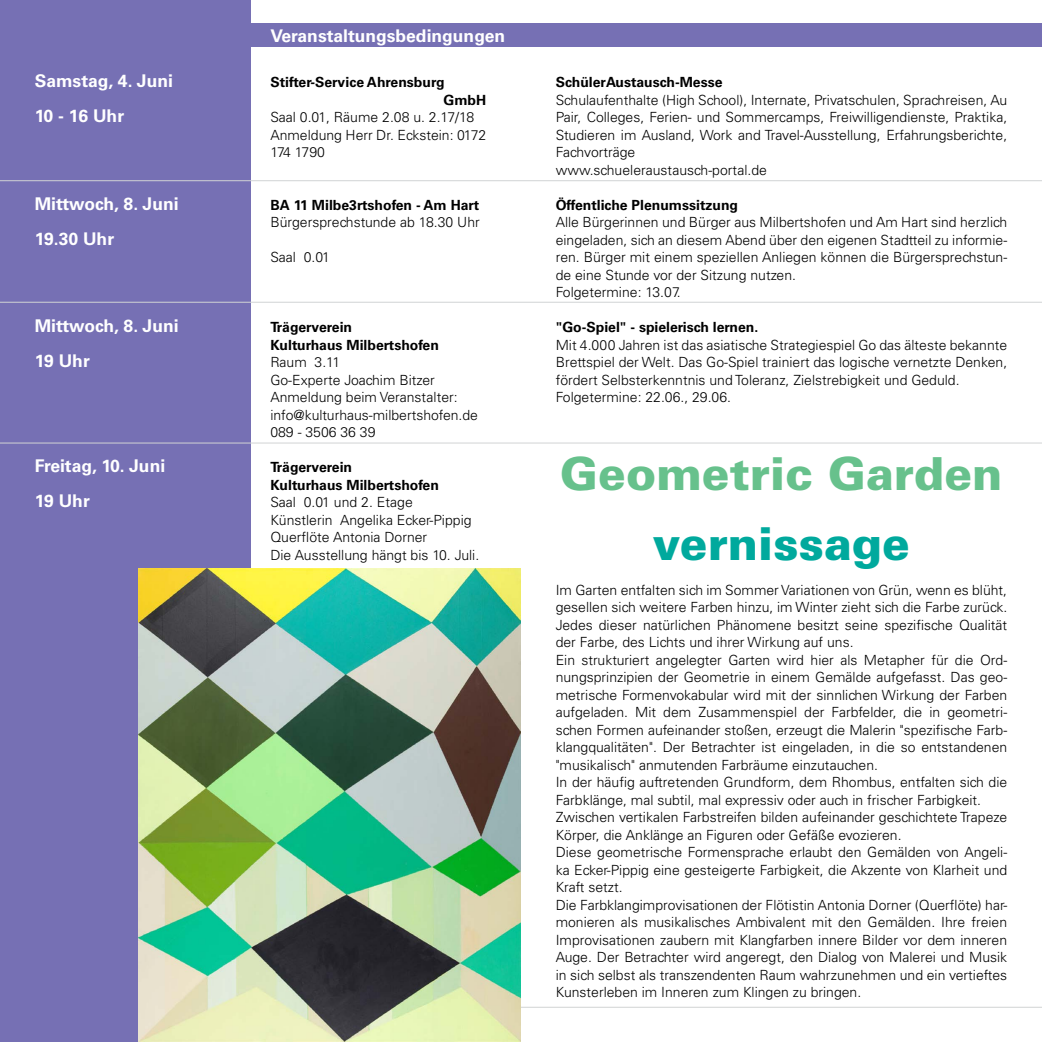
<style>
.page{position:relative;width:1042px;height:1042px;background:#fff}
.page>*{position:absolute;margin:0;border:0;box-sizing:border-box;transform-origin:0 0}
.t1{font:900 45.5px "Univers LT";color:#67c18c}
.t2{font:900 45.5px "Univers LT";color:#00a99d}
.t3{font:700 17.5px/35px "Univers LT";color:#fff}
.t4{font:300 14px/17.5px "Univers LT";color:#000}
.t5{font:700 14px/17.5px "Univers LT";color:#000}
</style>
<div class="page">
<div style="left:241px;top:23px;width:801px;height:23px;background:#7670b4"></div>
<div style="left:0;top:0;width:251px;height:1042px;background:#7670b4"></div>
<hr style="left:0;top:180px;width:1042px;height:1px;background:#d1d3d4">
<hr style="left:0;top:302px;width:1042px;height:1px;background:#d1d3d4">
<hr style="left:0;top:442px;width:1042px;height:1px;background:#d1d3d4">
<hr style="left:521px;top:1007px;width:521px;height:1px;background:#d1d3d4">
<img style="left:138px;top:569px;width:383px;height:473px">
<p class="t3" style="left:270px;top:18px;width:236px">Veranstaltungsbedingungen</p>
<p class="t3" style="left:35px;top:64px;width:140px">Samstag, 4. Juni<br>10 - 16 Uhr</p>
<p class="t5" style="left:443px;top:74px;width:44px;text-indent:-173px">Stifter-Service Ahrensburg<br>GmbH</p>
<p class="t4" style="left:270px;top:109px;width:217px">Saal 0.01, Räume 2.08 u. 2.17/18<br>Anmeldung Herr Dr. Eckstein: 0172<br>174 1790</p>
<p class="t3" style="left:35px;top:186px;width:145px">Mittwoch, 8. Juni<br>19.30 Uhr</p>
<p class="t5" style="left:270px;top:196px;width:210px">BA 11 Milbe3rtshofen - Am Hart</p>
<p class="t4" style="left:270px;top:214px;width:211px">Bürgersprechstunde ab 18.30 Uhr</p>
<p class="t4" style="left:270px;top:249px;width:61px">Saal 0.01</p>
<p class="t3" style="left:35px;top:309px;width:145px">Mittwoch, 8. Juni<br>19 Uhr</p>
<p class="t5" style="left:270px;top:319px;width:170px">Trägerverein<br>Kulturhaus Milbertshofen</p>
<p class="t4" style="left:270px;top:354px;width:209px">Raum 3.11<br>Go-Experte Joachim Bitzer<br>Anmeldung beim Veranstalter: info@kulturhaus-milbertshofen.de<br>089 - 3506 36 39</p>
<p class="t3" style="left:35px;top:449px;width:132px">Freitag, 10. Juni<br>19 Uhr</p>
<p class="t5" style="left:270px;top:459px;width:170px">Trägerverein<br>Kulturhaus Milbertshofen</p>
<p class="t4" style="left:270px;top:494px;width:210px">Saal 0.01 und 2. Etage<br>Künstlerin Angelika Ecker-Pippig<br>Querflöte Antonia Dorner<br>Die Ausstellung hängt bis 10. Juli.</p>
<p class="t5" style="left:556px;top:74px;width:168px">SchülerAustausch-Messe</p>
<p class="t4" style="left:556px;top:91px;width:453px">Schulaufenthalte (High School), Internate, Privatschulen, Sprachreisen, Au Pair, Colleges, Ferien- und Sommercamps, Freiwilligendienste, Praktika, Studieren im Ausland, Work and Travel-Ausstellung, Erfahrungsberichte, Fachvorträge<br>www.schueleraustausch-portal.de</p>
<p class="t5" style="left:556px;top:196px;width:184px">Öffentliche Plenumssitzung</p>
<p class="t4" style="left:556px;top:214px;width:453px">Alle Bürgerinnen und Bürger aus Milbertshofen und Am Hart sind herzlich eingeladen, sich an diesem Abend über den eigenen Stadtteil zu informie&shy;ren. Bürger mit einem speziellen Anliegen können die Bürgersprechstun&shy;de eine Stunde vor der Sitzung nutzen.<br>Folgetermine: 13.07.</p>
<p class="t5" style="left:556px;top:319px;width:204px">"Go-Spiel" - spielerisch lernen.</p>
<p class="t4" style="left:556px;top:336px;width:453px">Mit 4.000 Jahren ist das asiatische Strategiespiel Go das älteste bekannte Brettspiel der Welt. Das Go-Spiel trainiert das logische vernetzte Denken, fördert Selbsterkenntnis und Toleranz, Zielstrebigkeit und Geduld.<br>Folgetermine: 22.06., 29.06.</p>
<h1 class="t1" style="left:560px;top:445px;width:444px">Geometric Garden</h1>
<h1 class="t2" style="left:653px;top:515px;width:258px">vernissage</h1>
<p class="t4" style="left:556px;top:581px;width:453px">Im Garten entfalten sich im Sommer Variationen von Grün, wenn es blüht, gesellen sich weitere Farben hinzu, im Winter zieht sich die Farbe zurück.<br>Jedes dieser natürlichen Phänomene besitzt seine spezifische Qualität der Farbe, des Lichts und ihrer Wirkung auf uns.<br>Ein strukturiert angelegter Garten wird hier als Metapher für die Ord&shy;nungsprinzipien der Geometrie in einem Gemälde aufgefasst. Das geo&shy;metrische Formenvokabular wird mit der sinnlichen Wirkung der Farben aufgeladen. Mit dem Zusammenspiel der Farbfelder, die in geometri&shy;schen Formen aufeinander stoßen, erzeugt die Malerin "spezifische Farb&shy;klangqualitäten". Der Betrachter ist eingeladen, in die so entstandenen "musikalisch" anmutenden Farbräume einzutauchen.<br>In der häufig auftretenden Grundform, dem Rhombus, entfalten sich die Farbklänge, mal subtil, mal expressiv oder auch in frischer Farbigkeit.<br>Zwischen vertikalen Farbstreifen bilden aufeinander geschichtete Trapeze Körper, die Anklänge an Figuren oder Gefäße evozieren.<br>Diese geometrische Formensprache erlaubt den Gemälden von Angeli&shy;ka Ecker-Pippig eine gesteigerte Farbigkeit, die Akzente von Klarheit und Kraft setzt.<br>Die Farbklangimprovisationen der Flötistin Antonia Dorner (Querflöte) har&shy;monieren als musikalisches Ambivalent mit den Gemälden. Ihre freien Improvisationen zaubern mit Klangfarben innere Bilder vor dem inneren Auge. Der Betrachter wird angeregt, den Dialog von Malerei und Musik in sich selbst als transzendenten Raum wahrzunehmen und ein vertieftes Kunsterleben im Inneren zum Klingen zu bringen.</p>
</div>
